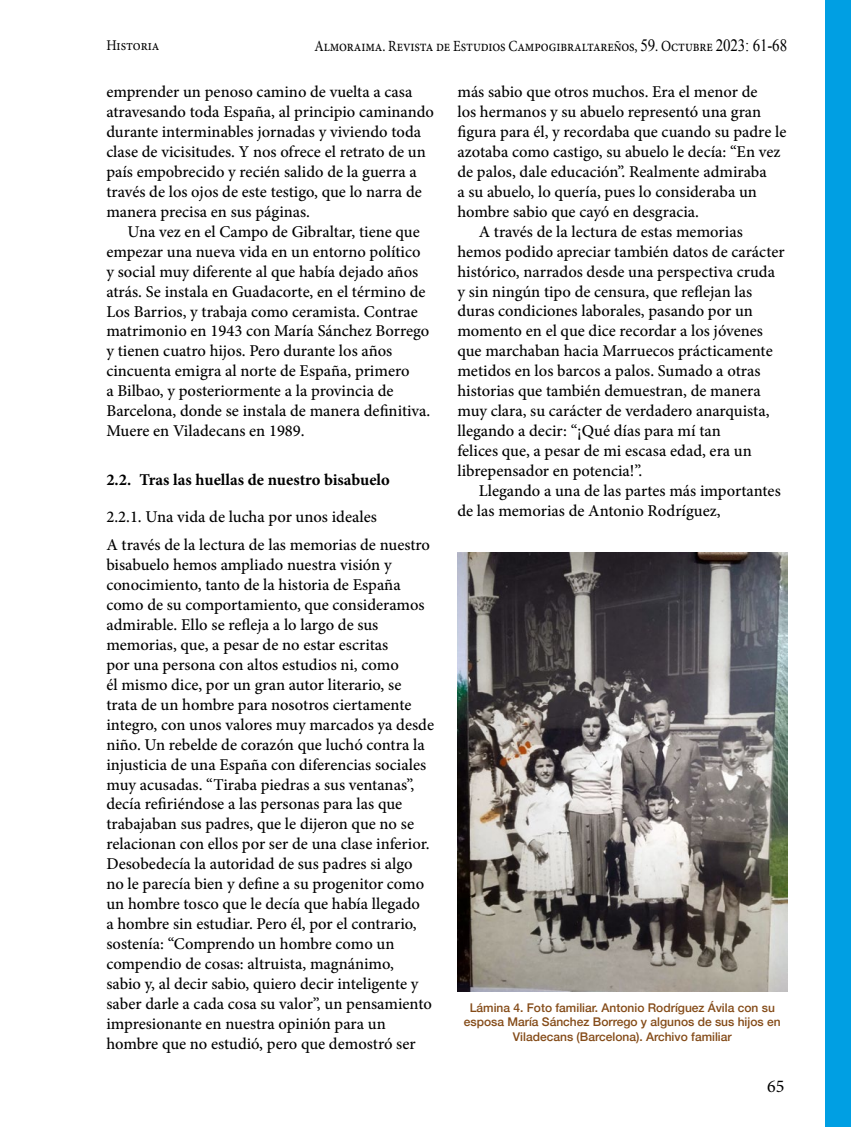
<style>
.page{position:relative;width:851px;height:1127px;background:#fff}
.page>*{position:absolute;margin:0;border:0;box-sizing:border-box;transform-origin:0 0}
.t1{font:18px "Minion Pro";color:#000}
.t2{font:500 16.5px/20px "Minion Pro";color:#000}
.t3{font:700 16.5px "Minion Pro";color:#000}
.t4{font:15.6px "Minion Pro";letter-spacing:-.01em;color:#000;scale:.87 1}
.t5{font:14.85px "Minion Pro";letter-spacing:-.005em;color:#000;scale:.91 1}
.t6{font:500 12px/14.4px "Helvetica Neue";color:#844b18;text-align:center}
.s1{font-family:"Times New Roman";font-size:17.25px}
</style>
<div class="page">
<div style="left:825px;top:0;width:25px;height:1127px;background:#009fe3"></div>
<img style="left:457px;top:553px;width:330px;height:439px">
<p class="t5" style="left:106px;top:36px;width:60px">Historia</p>
<p class="t4" style="left:314px;top:35px;width:544px">Almoraima. Revista de Estudios Campogibraltareños, <span class="s1">59</span>. Octubre <span class="s1">2023: 61-68</span></p>
<p class="t2" style="left:106px;top:82px;width:329px">emprender un penoso camino de vuelta a casa atravesando toda España, al principio caminando durante interminables jornadas y viviendo toda clase de vicisitudes. Y nos ofrece el retrato de un país empobrecido y recién salido de la guerra a través de los ojos de este testigo, que lo narra de manera precisa en sus páginas.</p>
<p class="t2" style="left:106px;top:221px;width:325px;text-indent:21px">Una vez en el Campo de Gibraltar, tiene que empezar una nueva vida en un entorno político y social muy diferente al que había dejado años atrás. Se instala en Guadacorte, en el término de Los Barrios, y trabaja como ceramista. Contrae matrimonio en 1943 con María Sánchez Borrego y tienen cuatro hijos. Pero durante los años cincuenta emigra al norte de España, primero<br>a Bilbao, y posteriormente a la provincia de Barcelona, donde se instala de manera definitiva.<br>Muere en Viladecans en 1989.</p>
<p class="t3" style="left:106px;top:468px;width:285px">2.2. Tras las huellas de nuestro bisabuelo</p>
<p class="t2" style="left:106px;top:502px;width:325px;line-height:28.5px">2.2.1. Una vida de lucha por unos ideales<br>A través de la lectura de las memorias de nuestro</p>
<p class="t2" style="left:106px;top:555px;width:329px">bisabuelo hemos ampliado nuestra visión y conocimiento, tanto de la historia de España como de su comportamiento, que consideramos admirable. Ello se refleja a lo largo de sus memorias, que, a pesar de no estar escritas<br>por una persona con altos estudios ni, como<br>él mismo dice, por un gran autor literario, se trata de un hombre para nosotros ciertamente integro, con unos valores muy marcados ya desde niño. Un rebelde de corazón que luchó contra la injusticia de una España con diferencias sociales muy acusadas. “Tiraba piedras a sus ventanas”, decía refiriéndose a las personas para las que trabajaban sus padres, que le dijeron que no se relacionan con ellos por ser de una clase inferior.<br>Desobedecía la autoridad de sus padres si algo no le parecía bien y define a su progenitor como un hombre tosco que le decía que había llegado<br>a hombre sin estudiar. Pero él, por el contrario, sostenía: “Comprendo un hombre como un compendio de cosas: altruista, magnánimo,<br>sabio y, al decir sabio, quiero decir inteligente y saber darle a cada cosa su valor”, un pensamiento impresionante en nuestra opinión para un hombre que no estudió, pero que demostró ser</p>
<p class="t2" style="left:457px;top:82px;width:301px">más sabio que otros muchos. Era el menor de</p>
<p class="t2" style="left:457px;top:102px;width:305px">los hermanos y su abuelo representó una gran</p>
<p class="t2" style="left:457px;top:122px;width:330px">figura para él, y recordaba que cuando su padre le</p>
<p class="t2" style="left:457px;top:142px;width:324px">azotaba como castigo, su abuelo le decía: “En vez</p>
<p class="t2" style="left:457px;top:162px;width:311px">de palos, dale educación”. Realmente admiraba</p>
<p class="t2" style="left:457px;top:181px;width:301px">a su abuelo, lo quería, pues lo consideraba un</p>
<p class="t2" style="left:457px;top:201px;width:243px">hombre sabio que cayó en desgracia.</p>
<p class="t2" style="left:478px;top:221px;width:265px">A través de la lectura de estas memorias</p>
<p class="t2" style="left:457px;top:241px;width:329px">hemos podido apreciar también datos de carácter</p>
<p class="t2" style="left:457px;top:261px;width:319px">histórico, narrados desde una perspectiva cruda</p>
<p class="t2" style="left:457px;top:281px;width:296px">y sin ningún tipo de censura, que reflejan las</p>
<p class="t2" style="left:457px;top:301px;width:297px">duras condiciones laborales, pasando por un</p>
<p class="t2" style="left:457px;top:321px;width:307px">momento en el que dice recordar a los jóvenes</p>
<p class="t2" style="left:457px;top:341px;width:317px">que marchaban hacia Marruecos prácticamente</p>
<p class="t2" style="left:457px;top:361px;width:304px">metidos en los barcos a palos. Sumado a otras</p>
<p class="t2" style="left:457px;top:381px;width:305px">historias que también demuestran, de manera</p>
<p class="t2" style="left:457px;top:401px;width:314px">muy clara, su carácter de verdadero anarquista,</p>
<p class="t2" style="left:457px;top:421px;width:265px">llegando a decir: “¡Qué días para mí tan</p>
<p class="t2" style="left:457px;top:441px;width:296px">felices que, a pesar de mi escasa edad, era un</p>
<p class="t2" style="left:457px;top:461px;width:186px">librepensador en potencia!”.</p>
<p class="t2" style="left:478px;top:481px;width:303px">Llegando a una de las partes más importantes</p>
<p class="t2" style="left:457px;top:501px;width:265px">de las memorias de Antonio Rodríguez,</p>
<p class="t6" style="left:464px;top:999px;width:318px">Lámina 4. Foto familiar. Antonio Rodríguez Ávila con su esposa María Sánchez Borrego y algunos de sus hijos en<br>Viladecans (Barcelona). Archivo familiar</p>
<p class="t1" style="left:767px;top:1074px;width:19px">65</p>
</div>
